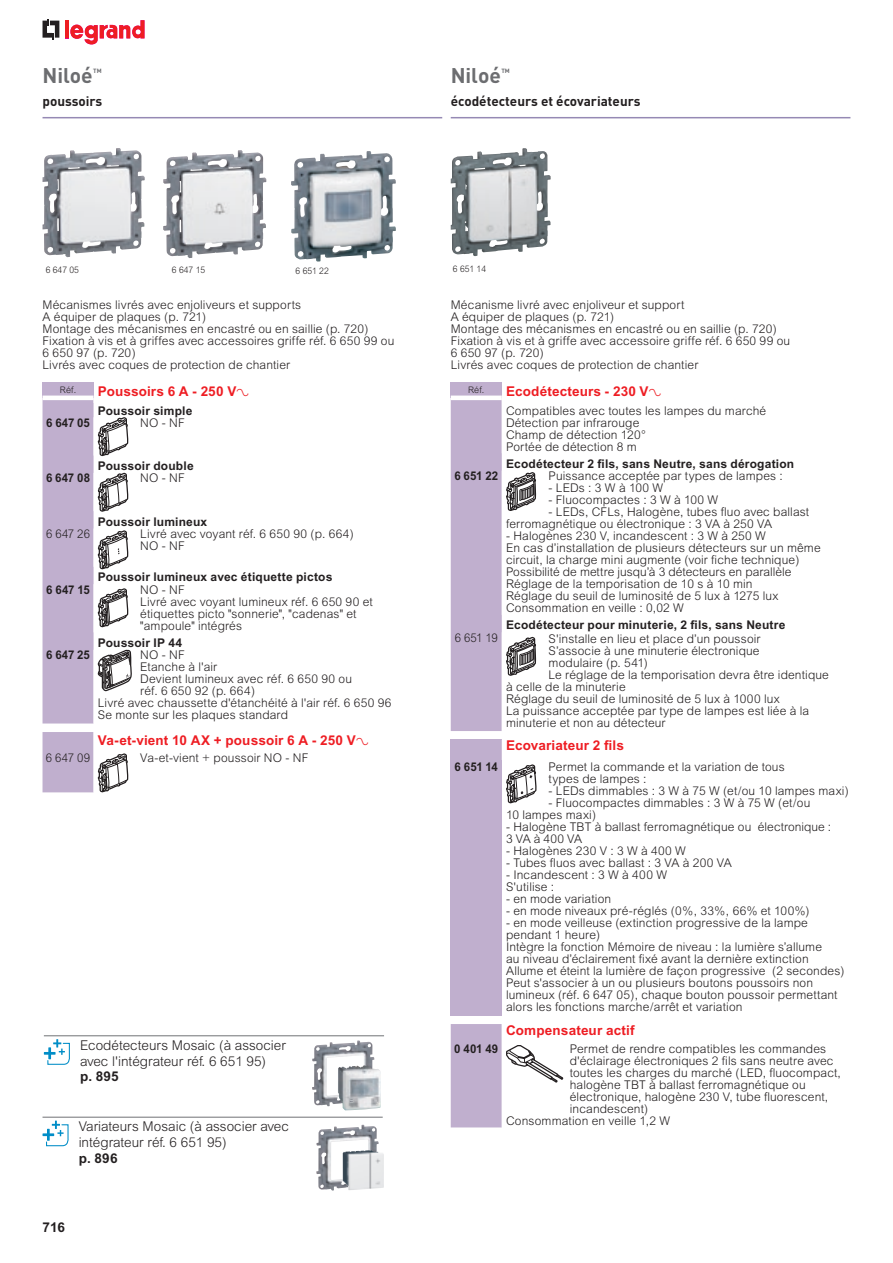
<style>
.page{position:relative;width:893px;height:1263px;background:#fff}
.page>*{position:absolute;margin:0;border:0;box-sizing:border-box;transform-origin:0 0}
.t1{font:700 21px "DIN Pro";color:#6c6d70}
.t2{font:300 13.5px/15.8px "Arial";color:#231f20}
.t3{font:700 13.5px "Arial";letter-spacing:.01em;color:#ee1d23}
.t4{font:700 13.5px "DIN";color:#231f20}
.t5{font:700 13.5px "DIN Pro";color:#231f20}
.t6{font:700 13.5px "Arial";color:#231f20}
.t7{font:300 12px/12px "Arial";letter-spacing:.01em;color:#231f20}
.t8{font:700 12px "Arial";letter-spacing:.015em;color:#231f20}
.t9{font:700 12px "Arial";letter-spacing:.015em;color:#231f20;scale:.95 1}
.t10{font:300 12px "Arial";letter-spacing:.01em;color:#231f20;scale:.95 1}
.t11{font:300 9px "Arial";color:#231f20;scale:.95 1}
.t12{font:300 9px "Arial";color:#231f20}
.t13{font:700 6.15px "DIN Pro";color:#6c6d70}
.s1{font-family:"Legrand 2007";font-weight:400}
.s2{font-weight:700}
</style>
<div class="page">
<svg style="left:43px;top:19px;width:16px;height:20px"></svg>
<hr style="left:65px;top:20px;width:4px;height:18px;background:#ee1d23">
<svg style="left:70px;top:20px;width:75px;height:25px"></svg>
<hr style="left:43px;top:117px;width:399px;height:1px;background:#9589b4">
<hr style="left:451px;top:117px;width:399px;height:1px;background:#9589b4">
<img style="left:163px;top:150px;width:103px;height:108px">
<img style="left:291px;top:151px;width:105px;height:111px">
<img style="left:43px;top:148px;width:102px;height:109px">
<svg style="left:43px;top:732px;width:86px;height:60px"></svg>
<svg style="left:43px;top:383px;width:89px;height:340px"></svg>
<div style="left:451px;top:739px;width:51px;height:21px;background:#c0afce"></div>
<div style="left:451px;top:760px;width:51px;height:255px;background:#c0afce"></div>
<svg style="left:451px;top:383px;width:85px;height:348px"></svg>
<hr style="left:44px;top:1035px;width:340px;height:1px;background:#808285">
<svg style="left:44px;top:1039px;width:26px;height:26px"></svg>
<img style="left:312px;top:1040px;width:62px;height:66px">
<img style="left:338px;top:1065px;width:43px;height:45px">
<img style="left:451px;top:148px;width:100px;height:108px">
<svg style="left:506px;top:764px;width:30px;height:39px"></svg>
<hr style="left:43px;top:1116px;width:340px;height:2px;background:#808285">
<svg style="left:43px;top:1120px;width:26px;height:26px"></svg>
<img style="left:316px;top:1125px;width:63px;height:65px">
<img style="left:343px;top:1150px;width:41px;height:40px">
<svg style="left:451px;top:1024px;width:113px;height:103px"></svg>
<p class="t1" style="left:43px;top:61px;width:52px">Niloé</p>
<p class="t13" style="left:93px;top:66px;width:10px">TM</p>
<p class="t5" style="left:43px;top:92px;width:61px">poussoirs</p>
<p class="t1" style="left:451px;top:61px;width:52px">Niloé</p>
<p class="t13" style="left:501px;top:66px;width:10px">TM</p>
<p class="t4" style="left:451px;top:92px;width:191px">écodétecteurs et écovariateurs</p>
<p class="t11" style="left:296px;top:266px;width:37px">6 651 22</p>
<p class="t11" style="left:453px;top:264px;width:37px">6 651 14</p>
<p class="t7" style="left:451px;top:299px;width:341px">Mécanisme livré avec enjoliveur et support<br>A équiper de plaques (p. 721)<br>Montage des mécanismes en encastré ou en saillie (p. 720)<br>Fixation à vis et à griffe avec accessoire griffe réf. 6 650 99 ou 6 650 97 (p. 720)<br>Livrés avec coques de protection de chantier</p>
<p class="t11" style="left:46px;top:265px;width:37px">6 647 05</p>
<p class="t11" style="left:172px;top:265px;width:37px">6 647 15</p>
<p class="t7" style="left:43px;top:299px;width:353px">Mécanismes livrés avec enjoliveurs et supports<br>A équiper de plaques (p. 721)<br>Montage des mécanismes en encastré ou en saillie (p. 720)<br>Fixation à vis et à griffes avec accessoires griffe réf. 6 650 99 ou 6 650 97 (p. 720)<br>Livrés avec coques de protection de chantier</p>
<p class="t12" style="left:60px;top:384px;width:18px">Réf.</p>
<p class="t3" style="left:98px;top:383px;width:153px">Poussoirs 6 A - 250 V<span class="s1">A</span></p>
<p class="t8" style="left:98px;top:403px;width:96px">Poussoir simple</p>
<p class="t9" style="left:46px;top:415px;width:48px">6 647 05</p>
<p class="t7" style="left:140px;top:416px;width:46px">NO - NF</p>
<p class="t8" style="left:98px;top:459px;width:97px">Poussoir double</p>
<p class="t9" style="left:46px;top:471px;width:48px">6 647 08</p>
<p class="t7" style="left:140px;top:472px;width:46px">NO - NF</p>
<p class="t8" style="left:98px;top:514px;width:111px">Poussoir lumineux</p>
<p class="t10" style="left:46px;top:527px;width:48px">6 647 26</p>
<p class="t7" style="left:140px;top:528px;width:215px">Livré avec voyant réf. 6 650 90 (p. 664)<br>NO - NF</p>
<p class="t8" style="left:98px;top:570px;width:236px">Poussoir lumineux avec étiquette pictos</p>
<p class="t9" style="left:46px;top:582px;width:47px">6 647 15</p>
<p class="t7" style="left:140px;top:583px;width:234px">NO - NF<br>Livré avec voyant lumineux réf. 6 650 90 et étiquettes picto "sonnerie", "cadenas" et "ampoule" intégrés</p>
<p class="t8" style="left:98px;top:636px;width:86px">Poussoir IP 44</p>
<p class="t9" style="left:46px;top:648px;width:48px">6 647 25</p>
<p class="t7" style="left:140px;top:649px;width:46px">NO - NF</p>
<p class="t7" style="left:140px;top:661px;width:78px">Etanche à l'air</p>
<p class="t7" style="left:140px;top:673px;width:213px">Devient lumineux avec réf. 6 650 90 ou</p>
<p class="t7" style="left:140px;top:685px;width:116px">réf. 6 650 92 (p. 664)</p>
<p class="t7" style="left:98px;top:697px;width:295px">Livré avec chaussette d'étanchéité à l'air réf. 6 650 96</p>
<p class="t7" style="left:98px;top:709px;width:192px">Se monte sur les plaques standard</p>
<p class="t3" style="left:98px;top:732px;width:273px">Va-et-vient 10 AX + poussoir 6 A - 250 V<span class="s1">A</span></p>
<p class="t10" style="left:46px;top:750px;width:48px">6 647 09</p>
<p class="t7" style="left:140px;top:751px;width:170px">Va-et-vient + poussoir NO - NF</p>
<p class="t2" style="left:80px;top:1037px;width:207px">Ecodétecteurs Mosaic (à associer avec l'intégrateur réf. 6 651 95)<br><span class="s2">p. 895</span></p>
<p class="t2" style="left:79px;top:1118px;width:212px">Variateurs Mosaic (à associer avec intégrateur réf. 6 651 95)<br><span class="s2">p. 896</span></p>
<p class="t6" style="left:43px;top:1219px;width:24px">716</p>
<p class="t12" style="left:468px;top:384px;width:18px">Réf.</p>
<p class="t3" style="left:506px;top:383px;width:158px">Ecodétecteurs - 230 V<span class="s1">A</span></p>
<p class="t7" style="left:506px;top:404px;width:262px">Compatibles avec toutes les lampes du marché<br>Détection par infrarouge<br>Champ de détection 120°<br>Portée de détection 8 m</p>
<p class="t8" style="left:506px;top:457px;width:290px">Ecodétecteur 2 fils, sans Neutre, sans dérogation</p>
<p class="t9" style="left:454px;top:469px;width:48px">6 651 22</p>
<p class="t7" style="left:549px;top:470px;width:236px">Puissance acceptée par types de lampes :</p>
<p class="t7" style="left:549px;top:482px;width:116px">- LEDs : 3 W à 100 W</p>
<p class="t7" style="left:549px;top:494px;width:171px">- Fluocompactes : 3 W à 100 W</p>
<p class="t7" style="left:506px;top:506px;width:305px;text-indent:43px">- LEDs, CFLs, Halogène, tubes fluo avec ballast ferromagnétique ou électronique : 3 VA à 250 VA</p>
<p class="t7" style="left:506px;top:530px;width:316px">- Halogènes 230 V, incandescent : 3 W à 250 W<br>En cas d’installation de plusieurs détecteurs sur un même circuit, la charge mini augmente (voir fiche technique)<br>Possibilité de mettre jusqu’à 3 détecteurs en parallèle Réglage de la temporisation de 10 s à 10 min<br>Réglage du seuil de luminosité de 5 lux à 1275 lux Consommation en veille : 0,02 W</p>
<p class="t8" style="left:506px;top:618px;width:281px">Ecodétecteur pour minuterie, 2 fils, sans Neutre</p>
<p class="t10" style="left:455px;top:631px;width:47px">6 651 19</p>
<p class="t7" style="left:549px;top:632px;width:214px">S'installe en lieu et place d’un poussoir</p>
<p class="t7" style="left:549px;top:644px;width:213px">S’associe à une minuterie électronique</p>
<p class="t7" style="left:549px;top:656px;width:101px">modulaire (p. 541)</p>
<p class="t7" style="left:549px;top:668px;width:282px">Le réglage de la temporisation devra être identique</p>
<p class="t7" style="left:506px;top:680px;width:121px">à celle de la minuterie</p>
<p class="t7" style="left:506px;top:692px;width:275px">Réglage du seuil de luminosité de 5 lux à 1000 lux</p>
<p class="t7" style="left:506px;top:704px;width:305px">La puissance acceptée par type de lampes est liée à la</p>
<p class="t7" style="left:506px;top:716px;width:161px">minuterie et non au détecteur</p>
<p class="t3" style="left:506px;top:737px;width:119px">Ecovariateur 2 fils</p>
<p class="t9" style="left:455px;top:760px;width:47px">6 651 14</p>
<p class="t7" style="left:549px;top:761px;width:238px">Permet la commande et la variation de tous types de lampes :</p>
<p class="t7" style="left:549px;top:785px;width:302px">- LEDs dimmables : 3 W à 75 W (et/ou 10 lampes maxi)</p>
<p class="t7" style="left:506px;top:797px;width:306px;text-indent:43px">- Fluocompactes dimmables : 3 W à 75 W (et/ou<br>10 lampes maxi)</p>
<p class="t7" style="left:506px;top:821px;width:327px">- Halogène TBT à ballast ferromagnétique ou électronique :<br>3 VA à 400 VA</p>
<p class="t7" style="left:506px;top:845px;width:181px">- Halogènes 230 V : 3 W à 400 W</p>
<p class="t7" style="left:506px;top:857px;width:227px">- Tubes fluos avec ballast : 3 VA à 200 VA</p>
<p class="t7" style="left:506px;top:869px;width:162px">- Incandescent : 3 W à 400 W<br>S'utilise :</p>
<p class="t7" style="left:506px;top:893px;width:107px">- en mode variation</p>
<p class="t7" style="left:506px;top:905px;width:305px">- en mode niveaux pré-réglés (0%, 33%, 66% et 100%)</p>
<p class="t7" style="left:506px;top:917px;width:340px">- en mode veilleuse (extinction progressive de la lampe pendant 1 heure)<br>Intègre la fonction Mémoire de niveau : la lumière s’allume<br>au niveau d’éclairement fixé avant la dernière extinction Allume et éteint la lumière de façon progressive (2 secondes)<br>Peut s'associer à un ou plusieurs boutons poussoirs non lumineux (réf. 6 647 05), chaque bouton poussoir permettant alors les fonctions marche/arrêt et variation</p>
<p class="t3" style="left:506px;top:1022px;width:130px">Compensateur actif</p>
<p class="t9" style="left:454px;top:1041px;width:48px">0 401 49</p>
<p class="t7" style="left:570px;top:1042px;width:258px">Permet de rendre compatibles les commandes</p>
<p class="t7" style="left:570px;top:1054px;width:265px">d'éclairage électroniques 2 fils sans neutre avec</p>
<p class="t7" style="left:570px;top:1066px;width:273px">toutes les charges du marché (LED, fluocompact,</p>
<p class="t7" style="left:570px;top:1078px;width:237px">halogène TBT à ballast ferromagnétique ou</p>
<p class="t7" style="left:570px;top:1090px;width:260px">électronique, halogène 230 V, tube fluorescent,</p>
<p class="t7" style="left:570px;top:1102px;width:80px">incandescent)</p>
<p class="t7" style="left:506px;top:1114px;width:166px">Consommation en veille 1,2 W</p>
</div>
